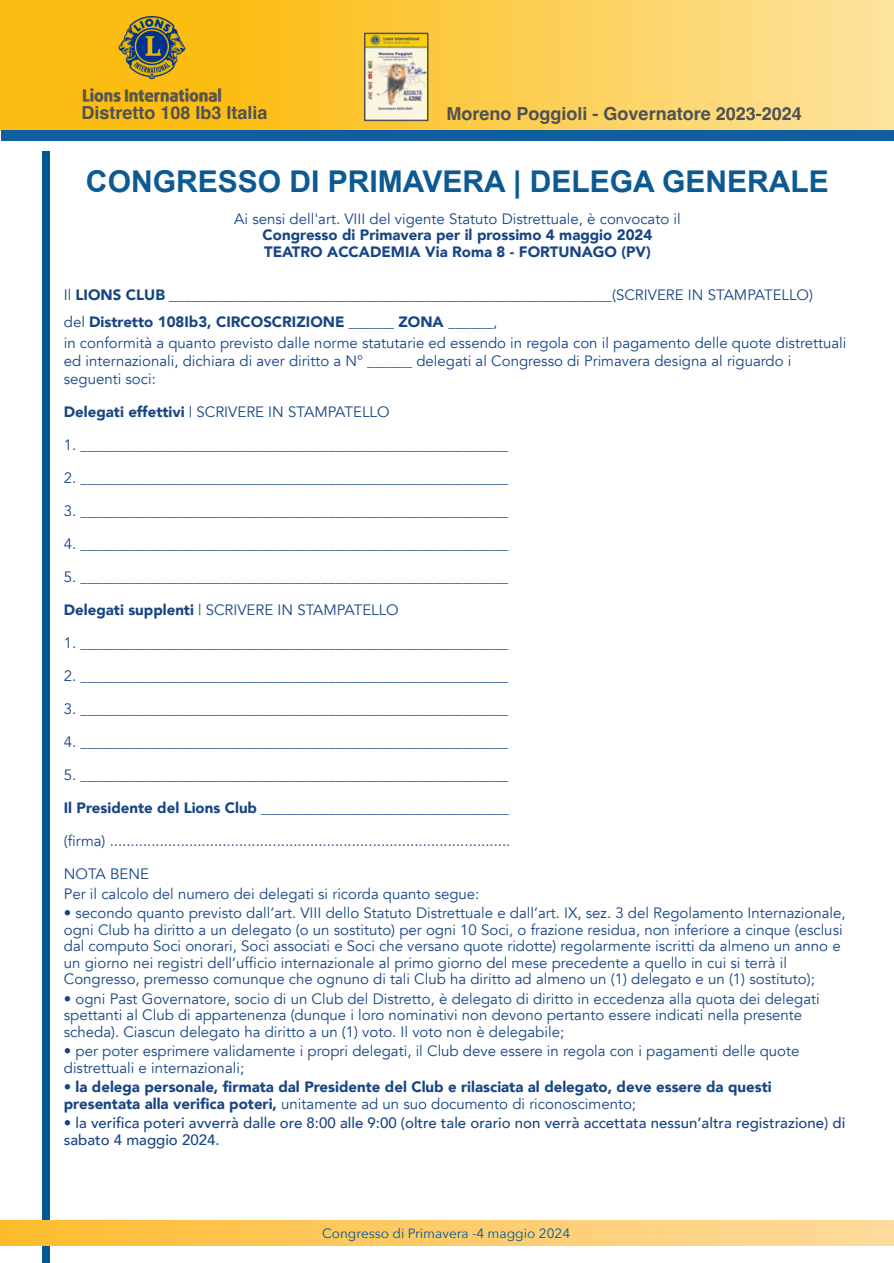
<style>
.page{position:relative;width:894px;height:1263px;background:#fff}
.page>*{position:absolute;margin:0;border:0;box-sizing:border-box;transform-origin:0 0}
.t1{font:700 30px "Arial";color:#0d5991}
.t2{font:700 18px "Helvetica";color:#505155}
.t3{font:15px/16.5px "Avenir";color:#174584}
.t4{font:900 15px/16.5px "Avenir";color:#174584}
.t5{font:500 15px/16.5px "Avenir";color:#174584}
.t6{font:13.5px "Avenir Next";color:#015993}
.s1{font-weight:900}
.s2{font-weight:400}
</style>
<div class="page">
<div style="left:43px;top:151px;width:7px;height:1112px;background:#015993"></div>
<div style="left:0;top:1221px;width:893px;height:24px;background:linear-gradient(to right,#febc30,#fedb9f)"></div>
<img style="left:0;top:0;width:893px;height:130px">
<img style="left:367px;top:36px;width:58px;height:82px">
<div style="left:364px;top:33px;width:64px;height:88px;border:2px solid #505155"></div>
<div style="left:2px;top:130px;width:891px;height:11px;background:#105da0"></div>
<img style="left:59px;top:0;width:185px;height:130px">
<p class="t2" style="left:81px;top:105px;width:188px">Distretto 108 Ib3 Italia</p>
<p class="t2" style="left:446px;top:106px;width:357px">Moreno Poggioli - Governatore 2023-2024</p>
<h1 class="t1" style="left:86px;top:170px;width:744px">CONGRESSO DI PRIMAVERA | DELEGA GENERALE</h1>
<p class="t3" style="left:234px;top:210px;width:447px">Ai sensi dell'art. VIII del vigente Statuto Distrettuale, è convocato il</p>
<p class="t4" style="left:262px;top:227px;width:391px">Congresso di Primavera per il prossimo 4 maggio 2024<br>TEATRO ACCADEMIA Via Roma 8 - FORTUNAGO (PV)</p>
<p class="t3" style="left:64px;top:282px;width:750px;line-height:27px">Il <span class="s1">LIONS CLUB</span> ___________________________________________________________(SCRIVERE IN STAMPATELLO) del <span class="s1">Distretto 108Ib3, CIRCOSCRIZIONE ______ ZONA ______</span>,</p>
<p class="t3" style="left:64px;top:334px;width:783px;line-height:18px">in conformità a quanto previsto dalle norme statutarie ed essendo in regola con il pagamento delle quote distrettuali ed internazionali, dichiara di aver diritto a N° ______ delegati al Congresso di Primavera designa al riguardo i seguenti soci:</p>
<p class="t3" style="left:64px;top:404px;width:327px"><span class="s1">Delegati effettivi</span> | SCRIVERE IN STAMPATELLO</p>
<p class="t3" style="left:64px;top:437px;width:446px">1. _________________________________________________________</p>
<p class="t3" style="left:64px;top:470px;width:446px">2. _________________________________________________________</p>
<p class="t3" style="left:64px;top:503px;width:446px">3. _________________________________________________________</p>
<p class="t3" style="left:64px;top:536px;width:446px">4. _________________________________________________________</p>
<p class="t3" style="left:64px;top:569px;width:446px">5. _________________________________________________________</p>
<p class="t3" style="left:64px;top:602px;width:336px"><span class="s1">Delegati supplenti</span> | SCRIVERE IN STAMPATELLO</p>
<p class="t3" style="left:64px;top:635px;width:446px">1. _________________________________________________________</p>
<p class="t3" style="left:64px;top:668px;width:446px">2. _________________________________________________________</p>
<p class="t3" style="left:64px;top:701px;width:446px">3. _________________________________________________________</p>
<p class="t3" style="left:64px;top:734px;width:446px">4. _________________________________________________________</p>
<p class="t3" style="left:64px;top:767px;width:446px">5. _________________________________________________________</p>
<p class="t3" style="left:64px;top:800px;width:446px"><span class="s1">Il Presidente del Lions Club</span> _________________________________</p>
<p class="t3" style="left:64px;top:833px;width:448px">(firma) ................................................................................................</p>
<p class="t3" style="left:64px;top:864px;width:417px;line-height:19.5px">NOTA BENE<br>Per il calcolo del numero dei delegati si ricorda quanto segue:</p>
<p class="t3" style="left:64px;top:905px;width:783px">• secondo quanto previsto dall’art. VIII dello Statuto Distrettuale e dall’art. IX, sez. 3 del Regolamento Internazionale, ogni Club ha diritto a un delegato (o un sostituto) per ogni 10 Soci, o frazione residua, non inferiore a cinque (esclusi dal computo Soci onorari, Soci associati e Soci che versano quote ridotte) regolarmente iscritti da almeno un anno e un giorno nei registri dell’ufficio internazionale al primo giorno del mese precedente a quello in cui si terrà il Congresso, premesso comunque che ognuno di tali Club ha diritto ad almeno un (1) delegato e un (1) sostituto);</p>
<p class="t3" style="left:64px;top:990px;width:757px">• ogni Past Governatore, socio di un Club del Distretto, è delegato di diritto in eccedenza alla quota dei delegati spettanti al Club di appartenenza (dunque i loro nominativi non devono pertanto essere indicati nella presente scheda). Ciascun delegato ha diritto a un (1) voto. Il voto non è delegabile;</p>
<p class="t3" style="left:64px;top:1043px;width:736px">• per poter esprimere validamente i propri delegati, il Club deve essere in regola con i pagamenti delle quote distrettuali e internazionali;</p>
<p class="t4" style="left:64px;top:1079px;width:709px"><span class="s2">•</span> la delega personale, firmata dal Presidente del Club e rilasciata al delegato, deve essere da questi presentata alla verifica poteri, <span class="s2">unitamente ad un suo documento di riconoscimento;</span></p>
<p class="t5" style="left:64px;top:1115px;width:782px"><span class="s2">•</span> la verifica poteri avverrà dalle ore 8:00 alle 9:00 (oltre tale orario non verrà accettata nessun’altra registrazione) di sabato 4 maggio 2024.</p>
<p class="t6" style="left:322px;top:1224px;width:249px">Congresso di Primavera -4 maggio 2024</p>
</div>
